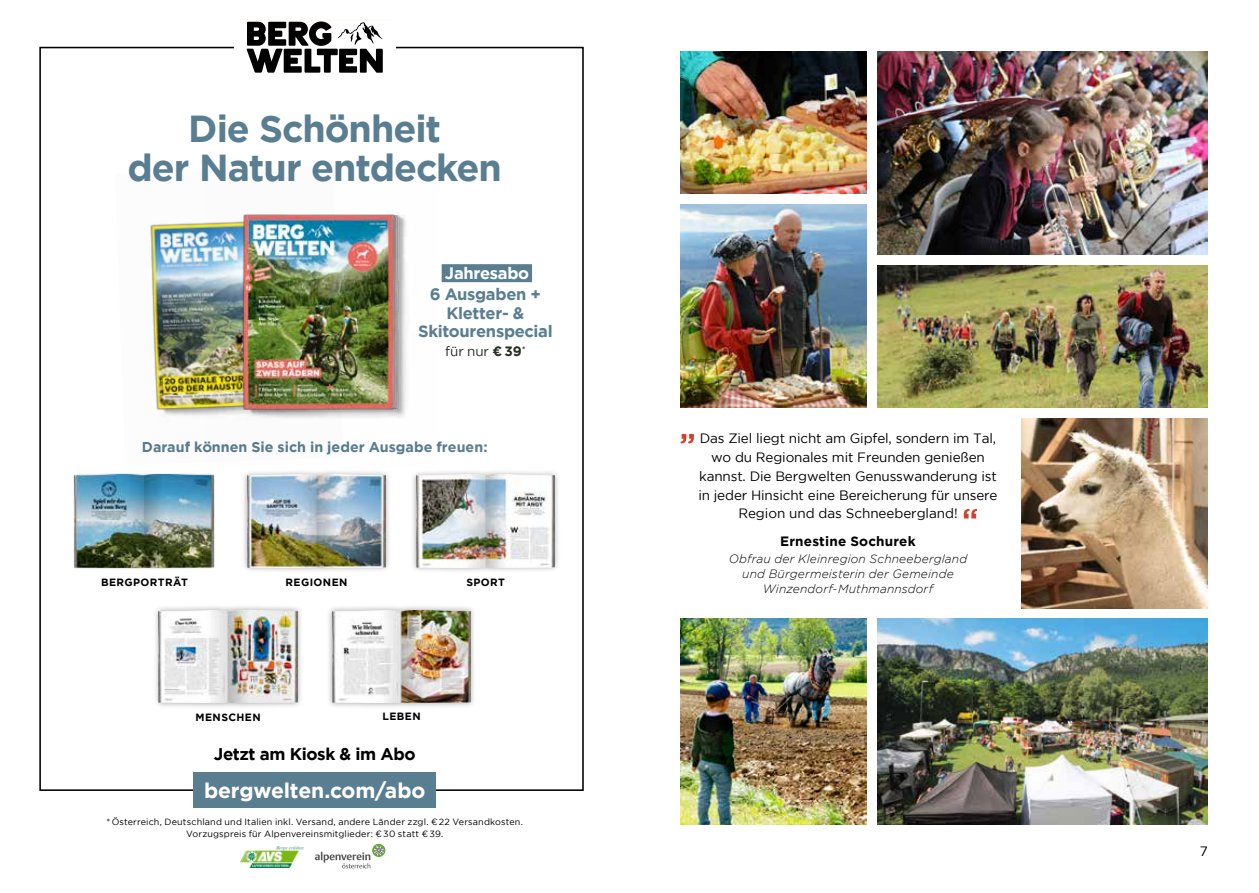
<style>
.page{position:relative;width:1259px;height:893px;background:#fff}
.page>*{position:absolute;margin:0;border:0;box-sizing:border-box;transform-origin:0 0}
.t1{font:700 37.5px/39px "Gotham";letter-spacing:-.03em;color:#5a7e91;text-align:center}
.t2{font:700 21.15px "Gotham";letter-spacing:-.01em;color:#fff}
.t3{font:700 16.95px "Gotham";letter-spacing:-.025em;color:#000}
.t4{font:700 16.5px/18.8px "Gotham";letter-spacing:-.02em;color:#5a7e91;text-align:center}
.t5{font:700 16.5px "Gotham";letter-spacing:-.015em;color:#fff}
.t6{font:700 14.25px "Gotham";color:#5a7e91}
.t7{font:13.5px/18.8px "Gotham";letter-spacing:-.01em;color:#000;text-align:center}
.t8{font:700 13.5px "Gotham";letter-spacing:.015em;color:#000}
.t9{font:13.5px "Gotham";letter-spacing:-.01em;color:#272e22}
.t10{font:italic 300 12px/15px "Gotham";letter-spacing:.015em;color:#000;text-align:center}
.t11{font:700 10.5px "Gotham";letter-spacing:.04em;color:#000}
.t12{font:9px/12px "Gotham";letter-spacing:.02em;color:#000;text-align:center}
.s1{font-weight:700}
</style>
<div class="page">
<div style="left:239px;top:19px;width:151px;height:44px;background:#fffbf3"></div>
<div style="left:234px;top:21px;width:161px;height:52px;background:#fff"></div>
<svg style="left:247px;top:21px;width:136px;height:52px"></svg>
<div style="left:153px;top:604px;width:150px;height:105px;background:#000;opacity:.35"></div>
<img style="left:159px;top:610px;width:138px;height:93px">
<div style="left:326px;top:604px;width:150px;height:105px;background:#000;opacity:.35"></div>
<img style="left:332px;top:610px;width:138px;height:93px">
<div style="left:241px;top:469px;width:150px;height:105px;background:#000;opacity:.35"></div>
<img style="left:247px;top:475px;width:138px;height:93px">
<div style="left:410px;top:469px;width:150px;height:105px;background:#000;opacity:.35"></div>
<img style="left:416px;top:475px;width:138px;height:93px">
<div style="left:73px;top:473px;width:142px;height:96px;background:#000;opacity:.35"></div>
<img style="left:75px;top:475px;width:138px;height:93px">
<div style="left:193px;top:772px;width:243px;height:36px;background:#5a7e91"></div>
<img style="left:240px;top:847px;width:64px;height:20px">
<div style="left:372px;top:843px;width:14px;height:14px;background:#f8fbf6;border-radius:50%"></div>
<div style="left:371px;top:843px;width:15px;height:15px;border:1px solid #fff;border-radius:50%"></div>
<svg style="left:315px;top:845px;width:70px;height:23px"></svg>
<img style="left:150px;top:222px;width:57px;height:194px">
<img style="left:207px;top:212px;width:199px;height:206px">
<div style="left:442px;top:264px;width:90px;height:18px;background:#5a7e91"></div>
<img style="left:680px;top:619px;width:186px;height:206px">
<img style="left:1022px;top:418px;width:186px;height:190px">
<svg style="left:680px;top:434px;width:14px;height:9px"></svg>
<svg style="left:963px;top:509px;width:14px;height:9px"></svg>
<img style="left:877px;top:619px;width:331px;height:206px">
<img style="left:877px;top:265px;width:331px;height:143px">
<img style="left:680px;top:51px;width:186px;height:143px">
<img style="left:877px;top:51px;width:331px;height:203px">
<img style="left:680px;top:204px;width:186px;height:204px">
<h1 class="t1" style="left:128px;top:108px;width:376px">Die Schönheit<br>der Natur entdecken</h1>
<p class="t5" style="left:445px;top:263px;width:86px">Jahresabo</p>
<p class="t4" style="left:418px;top:284px;width:136px">6 Ausgaben +<br>Kletter- &amp;<br>Skitourenspecial</p>
<p class="t9" style="left:445px;top:344px;width:82px">für nur <span class="s1">¤ 39</span><sup>*</sup></p>
<p class="t6" style="left:142px;top:439px;width:347px">Darauf können Sie sich in jeder Ausgabe freuen:</p>
<p class="t11" style="left:101px;top:576px;width:88px">BERGPORTRÄT</p>
<p class="t11" style="left:286px;top:576px;width:63px">REGIONEN</p>
<p class="t11" style="left:466px;top:576px;width:40px">SPORT</p>
<p class="t11" style="left:196px;top:711px;width:67px">MENSCHEN</p>
<p class="t11" style="left:383px;top:710px;width:40px">LEBEN</p>
<p class="t3" style="left:214px;top:744px;width:203px">Jetzt am Kiosk &amp; im Abo</p>
<h2 class="t2" style="left:204px;top:778px;width:223px">bergwelten.com/abo</h2>
<p class="t12" style="left:106px;top:816px;width:418px">* Österreich, Deutschland und Italien inkl. Versand, andere Länder zzgl. ¤ 22 Versandkosten.<br>Vorzugspreis für Alpenvereinsmitglieder: ¤ 30 statt ¤ 39.</p>
<p class="t7" style="left:698px;top:429px;width:301px">Das Ziel liegt nicht am Gipfel, sondern im Tal, wo du Regionales mit Freunden genießen kannst. Die Bergwelten Genusswanderung ist in jeder Hinsicht eine Bereicherung für unsere Region und das Schneebergland!</p>
<p class="t8" style="left:780px;top:533px;width:137px">Ernestine Sochurek</p>
<p class="t10" style="left:728px;top:551px;width:240px">Obfrau der Kleinregion Schneebergland und Bürgermeisterin der Gemeinde<br>Winzendorf-Muthmannsdorf</p>
<p class="t7" style="left:1200px;top:841px;width:10px">7</p>
</div>
